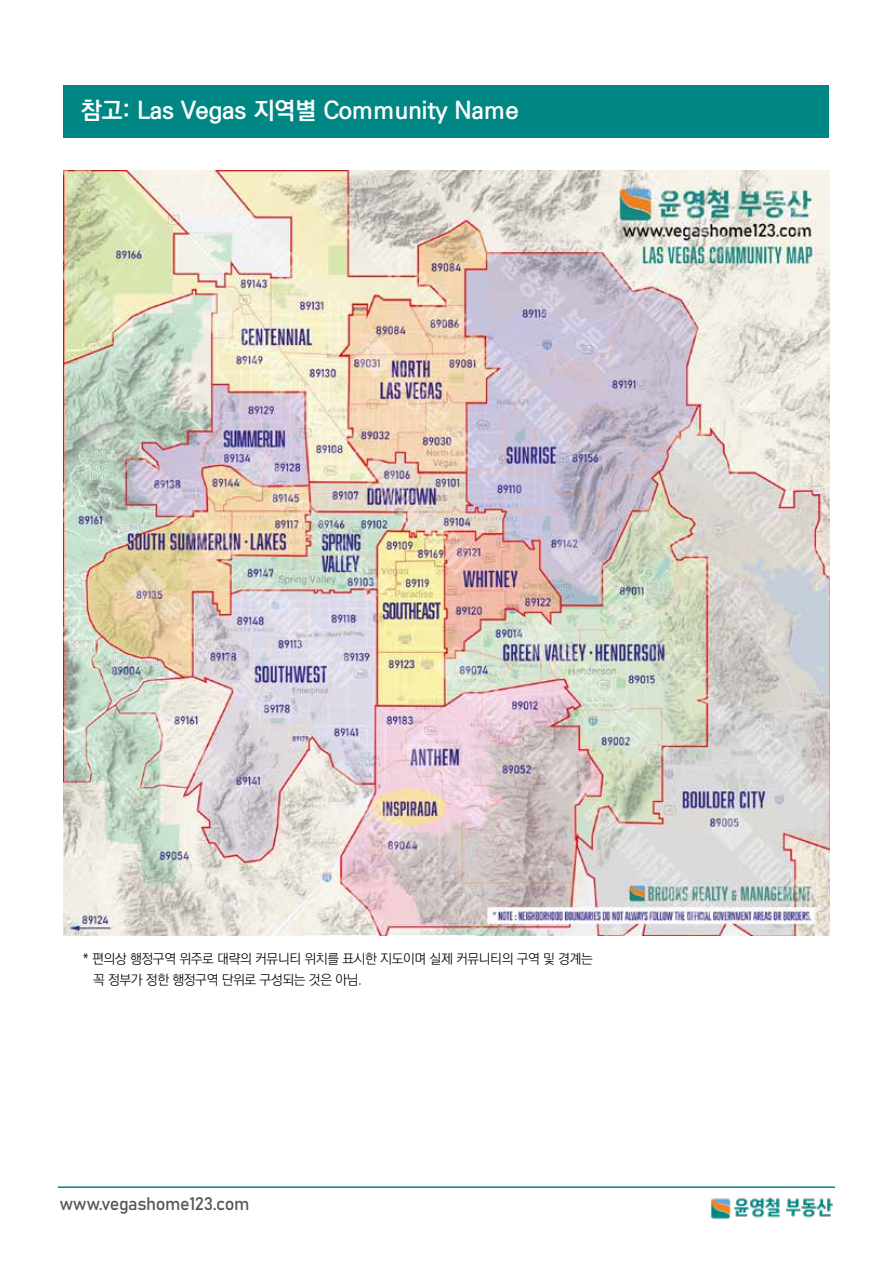
<style>
.page{position:relative;width:893px;height:1263px;background:#fff}
.page>*{position:absolute;margin:0;border:0;box-sizing:border-box;transform-origin:0 0}
.t1{font:24px "Ko Pub World Dotum PB";color:#fff}
.t2{font:18px "Bahnschrift";letter-spacing:-.025em;color:#575754}
.t3{font:13.5px/21px "Ko Pub World Dotum PL";letter-spacing:-.025em;color:#000}
</style>
<div class="page">
<hr style="left:58px;top:1186px;width:777px;height:2px;background:#008783">
<img style="left:711px;top:1197px;width:122px;height:22px">
<img style="left:64px;top:170px;width:765px;height:765px">
<div style="left:64px;top:85px;width:765px;height:52px;background:#008783"></div>
<h1 class="t1" style="left:81px;top:94px;width:440px">참고: Las Vegas 지역별 Community Name</h1>
<p class="t3" style="left:93px;top:949px;width:501px;text-indent:-10px">* 편의상 행정구역 위주로 대략의 커뮤니티 위치를 표시한 지도이며 실제 커뮤니티의 구역 및 경계는 꼭 정부가 정한 행정구역 단위로 구성되는 것은 아님.</p>
<h2 class="t2" style="left:60px;top:1190px;width:191px">www.vegashome123.com</h2>
</div>
